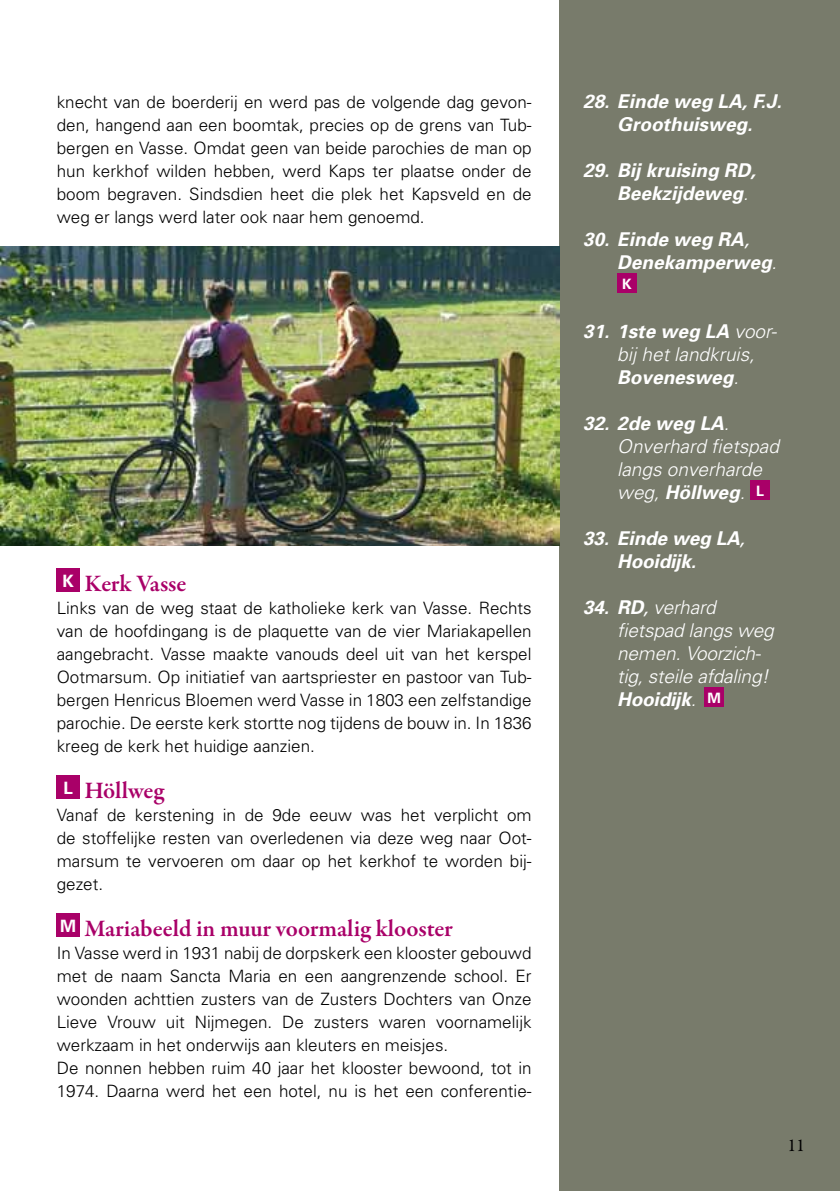
<style>
.page{position:relative;width:840px;height:1191px;background:#fff}
.page>*{position:absolute;margin:0;border:0;box-sizing:border-box;transform-origin:0 0}
.t1{font:600 24px "Garamond Premr Pro";color:#a90068}
.t2{font:italic 700 19px/23px "Univers";color:#fff}
.t3{font:italic 300 19px/23px "Univers";letter-spacing:-.01em;color:#fff}
.t4{font:18px "Garamond Premr Pro";color:#000}
.t5{font:300 17px/23px "Univers";color:#000;text-align:justify}
.t6{font:700 14.2px "Univers";color:#fff}
.s1{font-weight:300}
.s2{font-weight:400}
.s3{font-weight:700}
</style>
<div class="page">
<div style="left:559px;top:0;width:280px;height:1191px;background:#787b6b"></div>
<div style="left:57px;top:568px;width:23px;height:23px;background:#a90068"></div>
<div style="left:57px;top:775px;width:23px;height:23px;background:#a90068"></div>
<div style="left:57px;top:913px;width:23px;height:23px;background:#a90068"></div>
<div style="left:617px;top:274px;width:19px;height:19px;background:#a90068"></div>
<div style="left:750px;top:481px;width:19px;height:19px;background:#a90068"></div>
<div style="left:704px;top:688px;width:19px;height:19px;background:#a90068"></div>
<img style="left:0;top:246px;width:559px;height:299px">
<p class="t5" style="left:57px;top:91px;width:476px">knecht van de boerderij en werd pas de volgende dag gevon&shy;den, hangend aan een boomtak, precies op de grens van Tub&shy;bergen en Vasse. Omdat geen van beide parochies de man op hun kerkhof wilden hebben, werd Kaps ter plaatse onder de boom begraven. Sindsdien heet die plek het Kapsveld en de weg er langs werd later ook naar hem genoemd.</p>
<h1 class="t1" style="left:63px;top:569px;width:125px"><sup>K</sup> Kerk Vasse</h1>
<p class="t5" style="left:57px;top:597px;width:476px">Links van de weg staat de katholieke kerk van Vasse. Rechts van de hoofdingang is de plaquette van de vier Mariakapellen aangebracht. Vasse maakte vanouds deel uit van het kerspel Ootmarsum. Op initiatief van aartspriester en pastoor van Tub&shy;bergen Henricus Bloemen werd Vasse in 1803 een zelfstandige parochie. De eerste kerk stortte nog tijdens de bouw in. In 1836 kreeg de kerk het huidige aanzien.</p>
<h1 class="t1" style="left:63px;top:776px;width:102px"><sup>L</sup> Höllweg</h1>
<p class="t5" style="left:57px;top:804px;width:476px">Vanaf de kerstening in de 9de eeuw was het verplicht om de stoffelijke resten van overledenen via deze weg naar Oot&shy;marsum te vervoeren om daar op het kerkhof te worden bij&shy;gezet.</p>
<h1 class="t1" style="left:60px;top:914px;width:394px"><sup>M</sup> Mariabeeld in muur voormalig klooster</h1>
<p class="t5" style="left:57px;top:942px;width:476px;text-align:left">In Vasse werd in 1931 nabij de dorpskerk een klooster gebouwd met de naam Sancta Maria en een aangrenzende school. Er woonden achttien zusters van de Zusters Dochters van Onze Lieve Vrouw uit Nijmegen. De zusters waren voornamelijk werkzaam in het onderwijs aan kleuters en meisjes.<br>De nonnen hebben ruim 40 jaar het klooster bewoond, tot in 1974. Daarna werd het een hotel, nu is het een conferentie-</p>
<p class="t2" style="left:583px;top:90px;width:200px;text-align:center">28. Einde weg LA, F.J.<br>Groothuisweg.</p>
<p class="t2" style="left:617px;top:159px;width:140px;text-indent:-34px">29. Bij kruising RD,<br>Beekzijdeweg<span class="s1">.</span></p>
<p class="t2" style="left:617px;top:228px;width:161px;text-indent:-34px">30. Einde weg RA<span class="s2">,<br></span>Denekamperweg<span class="s1">.</span></p>
<p class="t6" style="left:621px;top:275px;width:11px">K</p>
<p class="t2" style="left:617px;top:320px;width:161px;text-indent:-34px">31. 1ste weg LA <span class="s1">voor&shy;bij het landkruis,<br></span>Bovenesweg<span class="s1">.</span></p>
<p class="t3" style="left:617px;top:412px;width:163px;text-indent:-34px"><span class="s3">32. 2de weg LA</span>.<br>Onverhard fietspad langs onverharde weg, <span class="s3">Höllweg</span>. <sup>L</sup></p>
<p class="t2" style="left:617px;top:527px;width:129px;text-indent:-34px">33. Einde weg LA<span class="s2">,<br></span>Hooidijk.</p>
<p class="t3" style="left:617px;top:596px;width:158px;text-indent:-34px"><span class="s3">34. RD</span><span class="s2">,</span> verhard fietspad langs weg nemen. Voorzich&shy;tig, steile afdaling!<br><span class="s3">Hooidijk</span>. <sup>M</sup></p>
<p class="t4" style="left:787px;top:1134px;width:19px">11</p>
</div>
